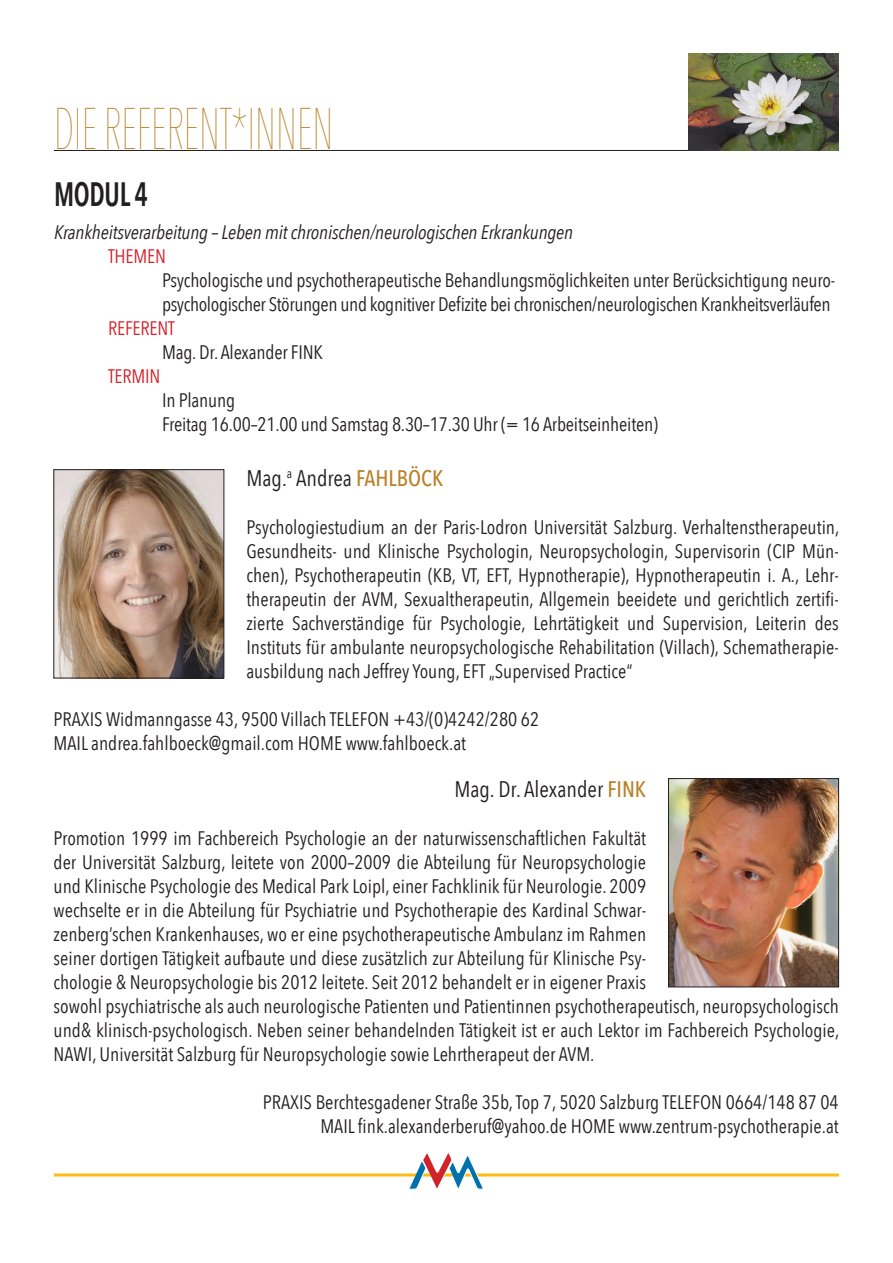
<style>
.page{position:relative;width:893px;height:1263px;background:#fff}
.page>*{position:absolute;margin:0;border:0;box-sizing:border-box;transform-origin:0 0}
.t1{font:200 58.5px "Avenir Next Condensed";color:#b98229;scale:.67 1}
.t2{font:600 33.75px "Avenir Next Condensed";letter-spacing:-.01em;color:#231f20;scale:.8 1}
.t3{font:22.5px "Avenir Next Condensed";color:#231f20}
.t4{font:19.5px/24px "Avenir Next Condensed";color:#231f20}
.t5{font:19.5px/24px "Avenir Next Condensed";letter-spacing:-.02em;color:#231f20}
.t6{font:italic 19.5px "Avenir Next Condensed";letter-spacing:-.01em;color:#231f20}
.t7{font:19.5px "Avenir Next Condensed";letter-spacing:-.01em;color:#d2222a}
.s1{font-weight:500;color:#b98229}
</style>
<div class="page">
<hr style="left:54px;top:1173px;width:785px;height:3px;background:#fdbc12">
<svg style="left:409px;top:1152px;width:75px;height:37px"></svg>
<hr style="left:54px;top:150px;width:785px;height:1px;background:#231f20">
<img style="left:689px;top:53px;width:150px;height:97px">
<img style="left:56px;top:471px;width:166px;height:205px">
<div style="left:54px;top:469px;width:170px;height:209px;border:1px solid #231f20"></div>
<img style="left:670px;top:780px;width:167px;height:205px">
<div style="left:668px;top:778px;width:171px;height:209px;border:1px solid #231f20"></div>
<p class="t1" style="left:54px;top:94px;width:418px">DIE REFERENT*INNEN</p>
<p class="t2" style="left:54px;top:165px;width:119px">MODUL 4</p>
<p class="t6" style="left:54px;top:221px;width:521px">Krankheitsverarbeitung – Leben mit chronischen/neurologischen Erkrankungen</p>
<p class="t7" style="left:108px;top:240px;width:60px">THEMEN</p>
<p class="t5" style="left:162px;top:267px;width:675px">Psychologische und psychotherapeutische Behandlungsmöglichkeiten unter Berücksichtigung neuro&shy;psychologischer Störungen und kognitiver Defizite bei chronischen/neurologischen Krankheitsverläufen</p>
<p class="t7" style="left:108px;top:312px;width:68px">REFERENT</p>
<p class="t4" style="left:162px;top:339px;width:162px">Mag. Dr. Alexander FINK</p>
<p class="t7" style="left:108px;top:360px;width:54px">TERMIN</p>
<p class="t4" style="left:162px;top:387px;width:497px">In Planung<br>Freitag 16.00–21.00 und Samstag 8.30–17.30 Uhr (= 16 Arbeitseinheiten)</p>
<p class="t3" style="left:246px;top:459px;width:198px">Mag.<sup>a</sup> Andrea <span class="s1">FAHLBÖCK</span></p>
<p class="t4" style="left:246px;top:514px;width:594px;text-align:justify">Psychologiestudium an der Paris-Lodron Universität Salzburg. Verhaltenstherapeutin, Gesundheits- und Klinische Psychologin, Neuropsychologin, Supervisorin (CIP Mün&shy;chen), Psychotherapeutin (KB, VT, EFT, Hypnotherapie), Hypnotherapeutin i. A., Lehr&shy;therapeutin der AVM, Sexualtherapeutin, Allgemein beeidete und gerichtlich zertifi&shy;zierte Sachverständige für Psychologie, Lehrtätigkeit und Supervision, Leiterin des Instituts für ambulante neuropsychologische Rehabilitation (Villach), Schematherapie&shy;ausbildung nach Jeffrey Young, EFT „Supervised Practice“</p>
<p class="t4" style="left:54px;top:706px;width:487px">PRAXIS Widmanngasse 43, 9500 Villach TELEFON +43/(0)4242/280 62<br>MAIL andrea.fahlboeck@gmail.com HOME www.fahlboeck.at</p>
<p class="t3" style="left:454px;top:770px;width:193px">Mag. Dr. Alexander <span class="s1">FINK</span></p>
<p class="t4" style="left:54px;top:825px;width:787px">Promotion 1999 im Fachbereich Psychologie an der naturwissenschaftlichen Fakultät<br>der Universität Salzburg, leitete von 2000–2009 die Abteilung für Neuropsychologie<br>und Klinische Psychologie des Medical Park Loipl, einer Fachklinik für Neurologie. 2009<br>wechselte er in die Abteilung für Psychiatrie und Psychotherapie des Kardinal Schwar-<br>zenberg’schen Krankenhauses, wo er eine psychotherapeutische Ambulanz im Rahmen<br>seiner dortigen Tätigkeit aufbaute und diese zusätzlich zur Abteilung für Klinische Psy-<br>chologie &amp; Neuropsychologie bis 2012 leitete. Seit 2012 behandelt er in eigener Praxis<br>sowohl psychiatrische als auch neurologische Patienten und Patientinnen psychotherapeutisch, neuropsychologisch und&amp; klinisch-psychologisch. Neben seiner behandelnden Tätigkeit ist er auch Lektor im Fachbereich Psychologie, NAWI, Universität Salzburg für Neuropsychologie sowie Lehrtherapeut der AVM.</p>
<p class="t4" style="left:263px;top:1089px;width:577px">PRAXIS Berchtesgadener Straße 35b, Top 7, 5020 Salzburg TELEFON 0664/148 87 04</p>
<p class="t4" style="left:320px;top:1113px;width:520px">MAIL fink.alexanderberuf@yahoo.de HOME www.zentrum-psychotherapie.at</p>
</div>
